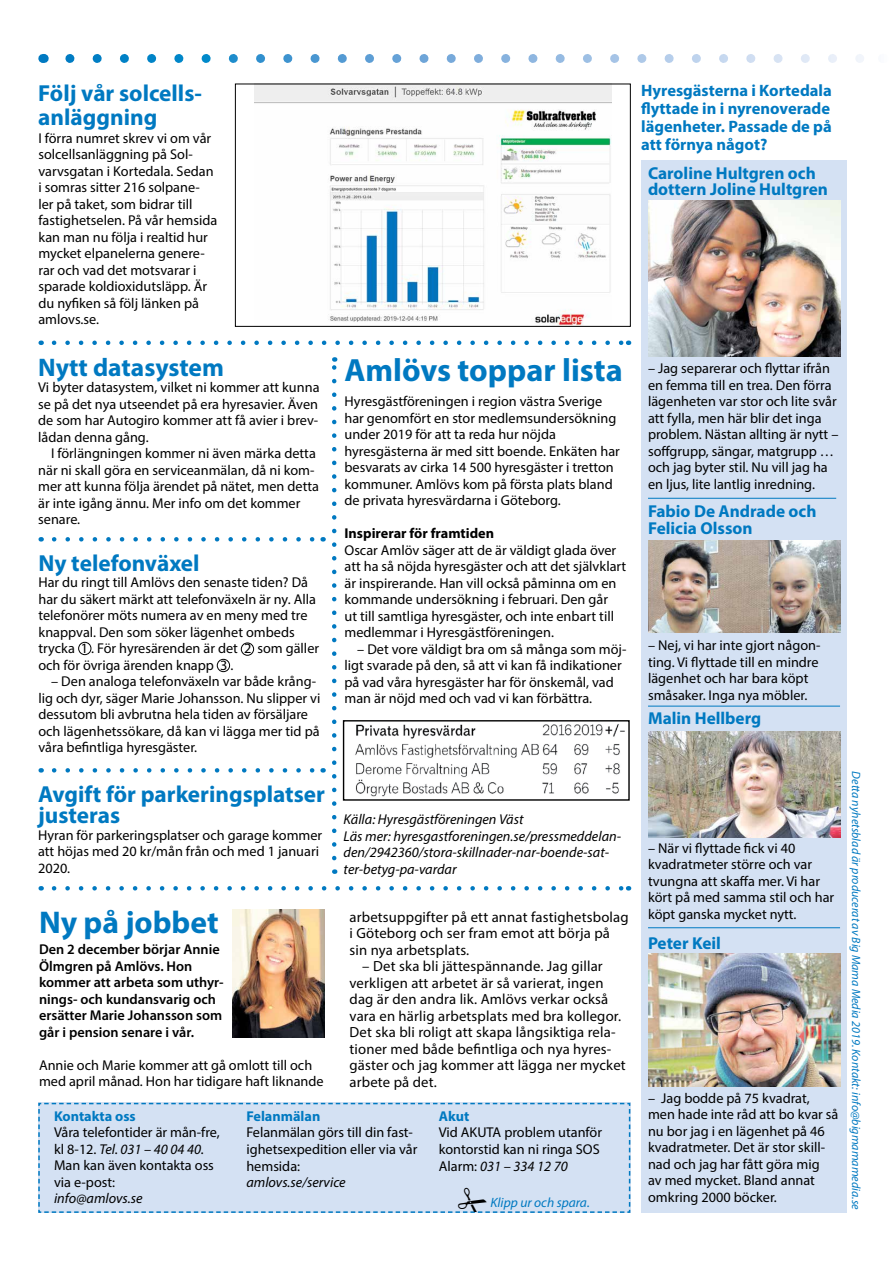
<style>
.page{position:relative;width:893px;height:1263px;background:#fff}
.page>*{position:absolute;margin:0;border:0;box-sizing:border-box;transform-origin:0 0}
.t1{font:700 32.25px "Myriad Pro";color:#0079c1}
.t2{font:700 31.5px "Myriad Pro";color:#0079c1}
.t3{font:700 25.5px "Myriad Pro";color:#0079c1}
.t4{font:700 23.25px/21px "Myriad Pro";color:#0079c1}
.t5{font:700 17.25px/16.5px "Myriad Pro";color:#0079c1}
.t6{font:700 16.5px/18px "Myriad Pro";color:#0079c1;text-align:justify}
.t7{font:14.7px/16.5px "Myriad Pro";letter-spacing:.01em;color:#000}
.t8{font:14.25px/16.5px "Myriad Pro";color:#000}
.t9{font:italic 14.25px/16.5px "Myriad Pro";color:#000}
.t10{font:600 14.25px/16.5px "Myriad Pro";color:#000}
.t11{font:700 14.25px "Myriad Pro";color:#0079c1}
.t12{font:700 14.25px "Myriad Pro";color:#000}
.t13{font:italic 13.5px "Myriad Pro";color:#0079c1}
.t14{font:italic 12px "Myriad Pro";color:#0079c1}
.s1{font-style:italic}
</style>
<div class="page">
<svg style="left:70px;top:54px;width:794px;height:9px"></svg>
<div style="left:641px;top:160px;width:206px;height:1053px;background:#d4e1f3"></div>
<svg style="left:54px;top:341px;width:567px;height:4px"></svg>
<svg style="left:54px;top:886px;width:567px;height:4px"></svg>
<svg style="left:54px;top:768px;width:261px;height:5px"></svg>
<svg style="left:54px;top:537px;width:261px;height:4px"></svg>
<svg style="left:332px;top:357px;width:4px;height:501px"></svg>
<img style="left:648px;top:201px;width:192px;height:155px">
<hr style="left:648px;top:498px;width:188px;height:1px;background:#0079c1">
<img style="left:648px;top:540px;width:192px;height:92px">
<img style="left:648px;top:732px;width:192px;height:106px">
<hr style="left:648px;top:706px;width:192px;height:1px;background:#0079c1">
<hr style="left:648px;top:927px;width:192px;height:1px;background:#0079c1">
<img style="left:648px;top:954px;width:192px;height:133px">
<img style="left:255px;top:86px;width:356px;height:239px">
<div style="left:235px;top:84px;width:395px;height:243px;border:1px solid #000"></div>
<img style="left:355px;top:724px;width:270px;height:73px">
<div style="left:343px;top:720px;width:287px;height:81px;border:1px solid #000"></div>
<img style="left:233px;top:909px;width:92px;height:128px">
<div style="left:78px;top:642px;width:13px;height:13px;border:1px solid #000;border-radius:50%"></div>
<div style="left:241px;top:643px;width:13px;height:12px;border:1px solid #000;border-radius:50%"></div>
<div style="left:217px;top:659px;width:13px;height:13px;border:1px solid #000;border-radius:50%"></div>
<div style="left:38px;top:1103px;width:592px;height:110px;background:#d4e1f3"></div>
<h3 class="t4" style="left:38px;top:81px;width:165px;line-height:24px">Följ vår solcells&shy;anläggning</h3>
<p class="t8" style="left:38px;top:129px;width:180px">I förra numret skrev vi om vår solcellsanläggning på Sol&shy;varvsgatan i Kortedala. Sedan i somras sitter 216 solpane&shy;ler på taket, som bidrar till fastighetselen. På vår hemsida kan man nu följa i realtid hur mycket elpanelerna genere&shy;rar och vad det motsvarar i sparade koldioxidutsläpp. Är du nyfiken så följ länken på amlovs.se.</p>
<h3 class="t3" style="left:38px;top:350px;width:187px">Nytt datasystem</h3>
<p class="t8" style="left:38px;top:379px;width:283px;text-align:justify">Vi byter datasystem, vilket ni kommer att kunna se på det nya utseendet på era hyresavier. Även de som har Autogiro kommer att få avier i brev&shy;lådan denna gång.</p>
<p class="t8" style="left:38px;top:445px;width:282px;text-indent:13px">I förlängningen kommer ni även märka detta när ni skall göra en serviceanmälan, då ni kom&shy;mer att kunna följa ärendet på nätet, men detta är inte igång ännu. Mer info om det kommer senare.</p>
<h3 class="t4" style="left:38px;top:552px;width:163px">Ny telefonväxel</h3>
<p class="t8" style="left:38px;top:574px;width:282px">Har du ringt till Amlövs den senaste tiden? Då har du säkert märkt att telefonväxeln är ny. Alla telefonörer möts numera av en meny med tre knappval. Den som söker lägenhet ombeds trycka 1 . För hyresärenden är det 2 som gäller och för övriga ärenden knapp 3 .</p>
<p class="t8" style="left:38px;top:673px;width:283px;text-indent:13px">– Den analoga telefonväxeln var både krång&shy;lig och dyr, säger Marie Johansson. Nu slipper vi dessutom bli avbrutna hela tiden av försäljare och lägenhetssökare, då kan vi lägga mer tid på våra befintliga hyresgäster.</p>
<h3 class="t4" style="left:38px;top:783px;width:288px">Avgift för parkeringsplatser justeras</h3>
<p class="t8" style="left:38px;top:826px;width:286px">Hyran för parkeringsplatser och garage kommer att höjas med 20 kr/mån från och med 1 januari<br>2020.</p>
<h2 class="t2" style="left:39px;top:902px;width:181px">Ny på jobbet</h2>
<p class="t10" style="left:39px;top:941px;width:186px">Den 2 december börjar Annie<br>Ölmgren på Amlövs. Hon kommer att arbeta som uthyr&shy;nings- och kundansvarig och ersätter Marie Johansson som går i pension senare i vår.</p>
<p class="t8" style="left:39px;top:1056px;width:286px">Annie och Marie kommer att gå omlott till och med april månad. Hon har tidigare haft liknande</p>
<h1 class="t1" style="left:345px;top:349px;width:280px">Amlövs toppar lista</h1>
<p class="t8" style="left:345px;top:393px;width:277px">Hyresgästföreningen i region västra Sverige har genomfört en stor medlemsundersökning under 2019 för att ta reda hur nöjda hyresgästerna är med sitt boende. Enkäten har besvarats av cirka 14 500 hyresgäster i tretton kommuner. Amlövs kom på första plats bland de privata hyresvärdarna i Göteborg.</p>
<p class="t12" style="left:345px;top:524px;width:151px">Inspirerar för framtiden</p>
<p class="t8" style="left:345px;top:541px;width:283px">Oscar Amlöv säger att de är väldigt glada över att ha så nöjda hyresgäster och att det självklart är inspirerande. Han vill också påminna om en kommande undersökning i februari. Den går<br>ut till samtliga hyresgäster, och inte enbart till medlemmar i Hyresgästföreningen.</p>
<p class="t8" style="left:345px;top:640px;width:283px;text-indent:13px">– Det vore väldigt bra om så många som möj&shy;ligt svarade på den, så att vi kan få indikationer på vad våra hyresgäster har för önskemål, vad man är nöjd med och vad vi kan förbättra.</p>
<p class="t9" style="left:344px;top:811px;width:279px">Källa: Hyresgästföreningen Väst<br>Läs mer: hyresgastforeningen.se/pressmeddelan&shy;den/2942360/stora-skillnader-nar-boende-sat&shy;ter-betyg-pa-vardar</p>
<p class="t7" style="left:350px;top:908px;width:281px">arbetsuppgifter på ett annat fastighetsbolag i Göteborg och ser fram emot att börja på sin nya arbetsplats.</p>
<p class="t7" style="left:350px;top:958px;width:278px;text-indent:13px">– Det ska bli jättespännande. Jag gillar verkligen att arbetet är så varierat, ingen dag är den andra lik. Amlövs verkar också vara en härlig arbetsplats med bra kollegor.<br>Det ska bli roligt att skapa långsiktiga rela&shy;tioner med både befintliga och nya hyres&shy;gäster och jag kommer att lägga ner mycket arbete på det.</p>
<p class="t11" style="left:54px;top:1107px;width:83px">Kontakta oss</p>
<p class="t8" style="left:54px;top:1124px;width:167px">Våra telefontider är mån-fre, kl 8-12. <span class="s1">Tel. 031 – 40 04 40.<br></span>Man kan även kontakta oss via e-post:</p>
<p class="t9" style="left:54px;top:1190px;width:90px">info@amlovs.se</p>
<p class="t11" style="left:246px;top:1107px;width:76px">Felanmälan</p>
<p class="t8" style="left:246px;top:1124px;width:172px">Felanmälan görs till din fast&shy;ighetsexpedition eller via vår hemsida:</p>
<p class="t9" style="left:246px;top:1174px;width:101px">amlovs.se/service</p>
<p class="t11" style="left:439px;top:1107px;width:32px">Akut</p>
<p class="t8" style="left:439px;top:1124px;width:165px">Vid AKUTA problem utanför kontorstid kan ni ringa SOS<br>Alarm: <span class="s1">031 – 334 12 70</span></p>
<p class="t13" style="left:490px;top:1194px;width:101px">Klipp ur och spara.</p>
<p class="t6" style="left:641px;top:81px;width:192px">Hyresgästerna i Kortedala flyttade in i nyrenoverade lägenheter. Passade de på att förnya något?</p>
<p class="t5" style="left:648px;top:164px;width:181px">Caroline Hultgren och dottern Joline Hultgren</p>
<p class="t8" style="left:648px;top:360px;width:192px">– Jag separerar och flyttar ifrån en femma till en trea. Den förra lägenheten var stor och lite svår att fylla, men här blir det inga problem. Nästan allting är nytt – soffgrupp, sängar, matgrupp … och jag byter stil. Nu vill jag ha en ljus, lite lantlig inredning.</p>
<p class="t5" style="left:648px;top:503px;width:170px">Fabio De Andrade och<br>Felicia Olsson</p>
<p class="t8" style="left:648px;top:637px;width:174px">– Nej, vi har inte gjort någon&shy;ting. Vi flyttade till en mindre lägenhet och har bara köpt småsaker. Inga nya möbler.</p>
<p class="t5" style="left:648px;top:709px;width:115px">Malin Hellberg</p>
<p class="t8" style="left:648px;top:840px;width:188px">– När vi flyttade fick vi 40 kvadratmeter större och var tvungna att skaffa mer. Vi har kört på med samma stil och har köpt ganska mycket nytt.</p>
<p class="t5" style="left:648px;top:934px;width:74px">Peter Keil</p>
<p class="t8" style="left:648px;top:1089px;width:192px">– Jag bodde på 75 kvadrat, men hade inte råd att bo kvar så nu bor jag i en lägenhet på 46 kvadratmeter. Det är stor skill&shy;nad och jag har fått göra mig<br>av med mycket. Bland annat omkring 2000 böcker.</p>
<p class="t14" style="left:863px;top:771px;width:440px;rotate:90deg">Detta nyhetsblad är producerat av Big Mama Media 2019. Kontakt: info@bigmamamedia.se</p>
</div>
